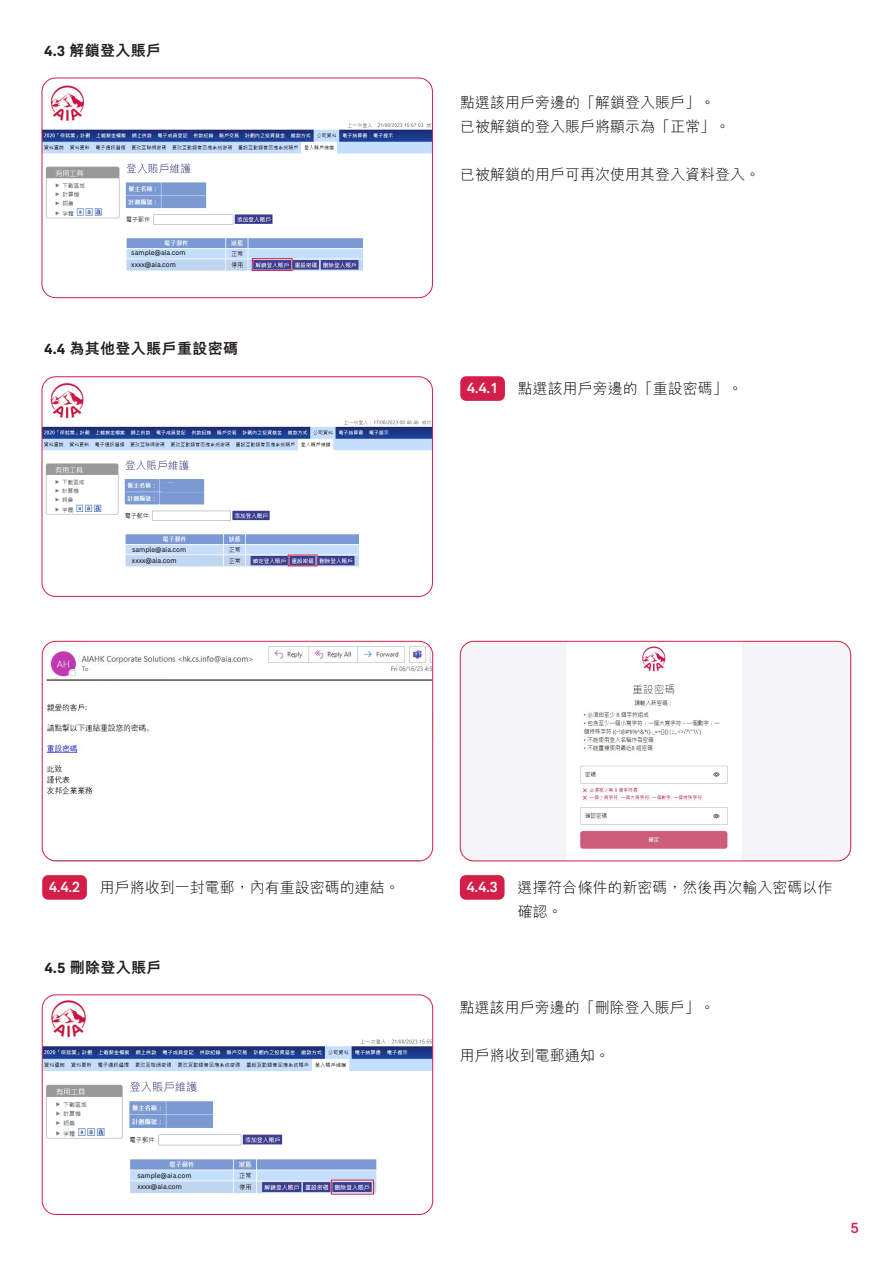
<style>
.page{position:relative;width:893px;height:1263px;background:#fff}
.page>*{position:absolute;margin:0;border:0;box-sizing:border-box;transform-origin:0 0}
.t1{font:300 15px/24px "M Hei HK";color:#000}
.t2{font:800 15px "M Hei HK";letter-spacing:.025em;color:#231f20}
.t3{font:500 15px "AIA Everest";color:#fff}
.t4{font:500 15px "AIA Everest";color:#d31e48}
.t5{font:7.5px/12.3px "AIA Everest";color:#000}
.s1{font-family:"AIA Everest";font-weight:700}
</style>
<div class="page">
<img style="left:42px;top:78px;width:390px;height:220px">
<div style="left:163px;top:184px;width:41px;height:10px;background:#7c99d2"></div>
<div style="left:163px;top:197px;width:28px;height:9px;background:#7c99d2"></div>
<div style="left:127px;top:249px;width:94px;height:7px;background:#c4dffa"></div>
<div style="left:127px;top:261px;width:74px;height:7px;background:#bfd6f3"></div>
<div style="left:252px;top:258px;width:41px;height:13px;border:1px solid #d31e48"></div>
<div style="left:42px;top:78px;width:391px;height:220px;border:1px solid #d31e48;border-radius:14px"></div>
<div style="left:460px;top:376px;width:45px;height:25px;background:#d31e48;border-radius:6px"></div>
<img style="left:42px;top:378px;width:389px;height:218px">
<div style="left:162px;top:483px;width:42px;height:8px;background:#7c99d2"></div>
<div style="left:162px;top:494px;width:26px;height:8px;background:#7c99d2"></div>
<div style="left:128px;top:546px;width:92px;height:7px;background:#c7ddfd"></div>
<div style="left:127px;top:557px;width:74px;height:8px;background:#c0d6f1"></div>
<div style="left:288px;top:554px;width:30px;height:12px;border:1px solid #d31e48"></div>
<div style="left:42px;top:376px;width:391px;height:221px;border:1px solid #d31e48;border-radius:14px"></div>
<div style="left:42px;top:875px;width:45px;height:25px;background:#d31e48;border-radius:6px"></div>
<div style="left:460px;top:875px;width:45px;height:25px;background:#d31e48;border-radius:6px"></div>
<img style="left:42px;top:641px;width:391px;height:212px">
<div style="left:92px;top:666px;width:71px;height:10px;background:#fff"></div>
<img style="left:42px;top:678px;width:390px;height:183px">
<div style="left:42px;top:641px;width:391px;height:220px;border:1px solid #d31e48;border-radius:14px"></div>
<img style="left:460px;top:641px;width:391px;height:220px">
<div style="left:460px;top:641px;width:391px;height:220px;border:1px solid #d31e48;border-radius:14px"></div>
<img style="left:42px;top:996px;width:391px;height:217px">
<div style="left:167px;top:1117px;width:28px;height:8px;background:#7b99d3"></div>
<div style="left:167px;top:1102px;width:45px;height:10px;background:#7b99d3"></div>
<div style="left:132px;top:1172px;width:96px;height:7px;background:#c3dffe"></div>
<div style="left:132px;top:1183px;width:77px;height:7px;background:#c0d6f0"></div>
<div style="left:42px;top:994px;width:391px;height:221px;border:1px solid #d31e48;border-radius:14px"></div>
<p class="t2" style="left:44px;top:43px;width:119px"><span class="s1">4.3</span> 解鎖登入賬戶</p>
<p class="t5" style="left:131px;top:246px;width:56px">sample@aia.com xxxx@aia.com</p>
<p class="t2" style="left:44px;top:341px;width:195px"><span class="s1">4.4</span> 為其他登入賬戶重設密碼</p>
<p class="t5" style="left:132px;top:544px;width:56px;line-height:10.6px">sample@aia.com xxxx@aia.com</p>
<p class="t1" style="left:460px;top:90px;width:271px">點選該用戶旁邊的「解鎖登入賬戶」。已被解鎖的登入賬戶將顯示為「正常」。</p>
<p class="t1" style="left:460px;top:162px;width:301px">已被解鎖的用戶可再次使用其登入資料登入。</p>
<p class="t3" style="left:467px;top:379px;width:33px">4.4.1</p>
<p class="t1" style="left:518px;top:376px;width:226px">點選該用戶旁邊的「重設密碼」。</p>
<p class="t3" style="left:49px;top:878px;width:33px">4.4.2</p>
<p class="t1" style="left:100px;top:875px;width:301px">用戶將收到一封電郵，內有重設密碼的連結。</p>
<p class="t3" style="left:466px;top:878px;width:33px">4.4.3</p>
<p class="t1" style="left:517px;top:875px;width:316px">選擇符合條件的新密碼，然後再次輸入密碼以作確認。</p>
<p class="t2" style="left:45px;top:959px;width:119px"><span class="s1">4.5</span> 刪除登入賬戶</p>
<p class="t1" style="left:460px;top:995px;width:256px">點選該用戶旁邊的「刪除登入賬戶」。</p>
<p class="t1" style="left:460px;top:1043px;width:151px">用戶將收到電郵通知。</p>
<p class="t5" style="left:137px;top:1170px;width:56px;line-height:10.9px">sample@aia.com xxxx@aia.com</p>
<p class="t4" style="left:850px;top:1219px;width:10px">5</p>
</div>
